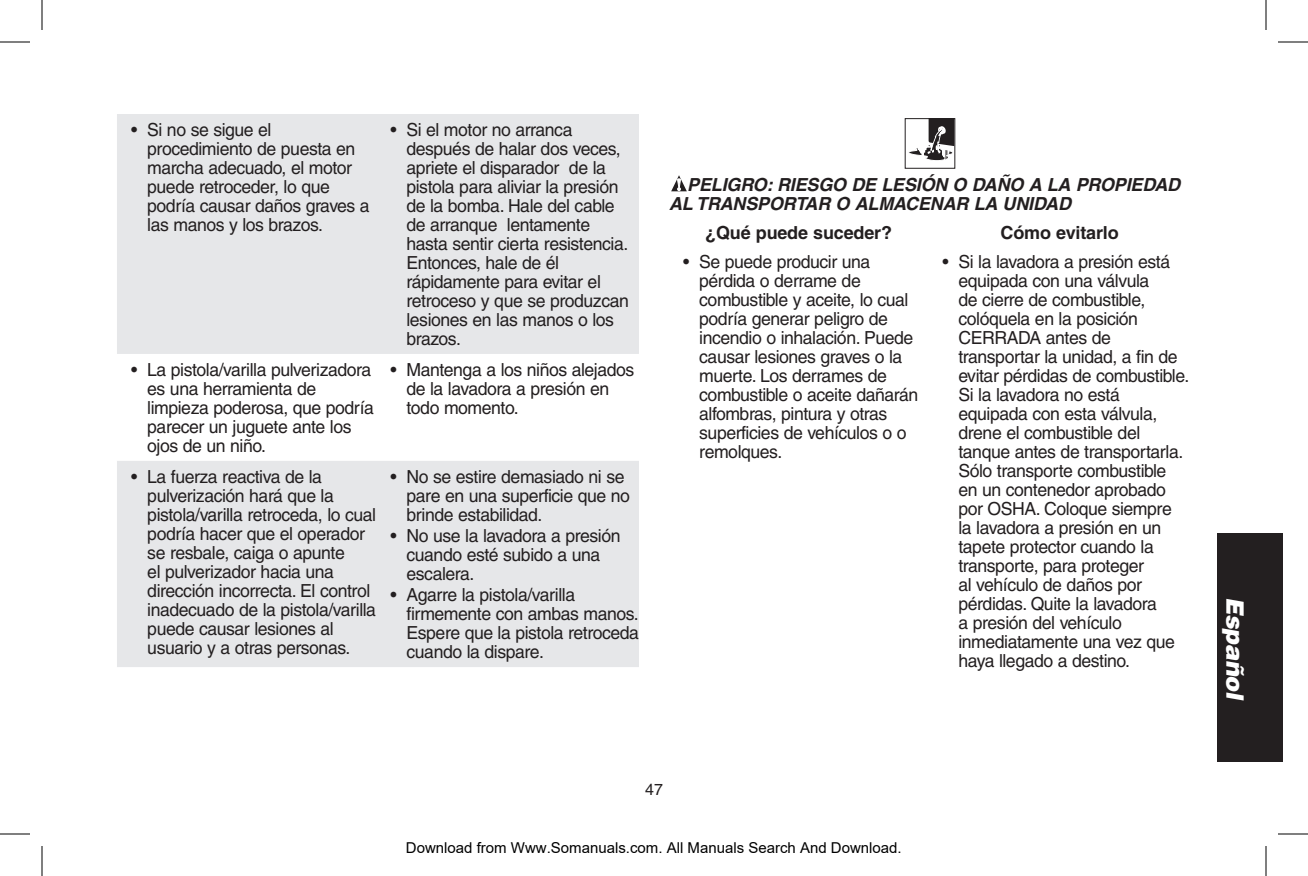
<style>
.page{position:relative;width:1308px;height:876px;background:#fff}
.page>*{position:absolute;margin:0;border:0;box-sizing:border-box;transform-origin:0 0}
.t1{font:italic 900 24px "Helvetica";color:#fff}
.t2{font:18px/19px "Helvetica";letter-spacing:-.025em;color:#231f20}
.t3{font:italic 700 18px "Helvetica";letter-spacing:-.01em;color:#231f20}
.t4{font:700 18px "Helvetica";letter-spacing:-.01em;color:#231f20}
.t5{font:16px "Helvetica";color:#231f20}
.t6{font:15px "Arial";color:#000}
</style>
<div class="page">
<div style="left:1218px;top:534px;width:65px;height:228px;background:#231f20"></div>
<svg style="left:117px;top:114px;width:522px;height:553px;fill:#e6e7e9"></svg>
<svg style="left:909px;top:120px;width:44px;height:41px"></svg>
<div style="left:905px;top:118px;width:50px;height:51px;border:1px solid #231f20"></div>
<svg style="left:671px;top:175px;width:16px;height:16px"></svg>
<hr style="left:0;top:42px;width:30px;height:1px;background:#000">
<hr style="left:1278px;top:42px;width:30px;height:1px;background:#000">
<hr style="left:0;top:834px;width:30px;height:1px;background:#000">
<hr style="left:1278px;top:834px;width:30px;height:1px;background:#000">
<hr style="left:42px;top:0;width:1px;height:30px;background:#000">
<hr style="left:42px;top:846px;width:1px;height:30px;background:#000">
<hr style="left:1266px;top:0;width:1px;height:30px;background:#000">
<hr style="left:1266px;top:846px;width:1px;height:30px;background:#000">
<p class="t2" style="left:147px;top:120px;width:224px;text-indent:-16px">• Si no se sigue el procedimiento de puesta en marcha adecuado, el motor puede retroceder, lo que podría causar daños graves a las manos y los brazos.</p>
<p class="t2" style="left:406px;top:120px;width:224px;text-indent:-16px">• Si el motor no arranca después de halar dos veces, apriete el disparador de la pistola para aliviar la presión de la bomba. Hale del cable de arranque lentamente hasta sentir cierta resistencia.<br>Entonces, hale de él rápidamente para evitar el retroceso y que se produzcan lesiones en las manos o los brazos.</p>
<p class="t2" style="left:147px;top:360px;width:228px;text-indent:-16px">• La pistola/varilla pulverizadora es una herramienta de limpieza poderosa, que podría parecer un juguete ante los ojos de un niño.</p>
<p class="t2" style="left:406px;top:360px;width:229px;text-indent:-16px">• Mantenga a los niños alejados de la lavadora a presión en todo momento.</p>
<p class="t2" style="left:147px;top:467px;width:230px;text-indent:-16px">• La fuerza reactiva de la pulverización hará que la pistola/varilla retroceda, lo cual podría hacer que el operador se resbale, caiga o apunte<br>el pulverizador hacia una dirección incorrecta. El control inadecuado de la pistola/varilla puede causar lesiones al usuario y a otras personas.</p>
<p class="t2" style="left:407px;top:467px;width:225px;text-indent:-16px">• No se estire demasiado ni se pare en una superficie que no brinde estabilidad.</p>
<p class="t2" style="left:407px;top:526px;width:216px;text-indent:-16px">• No use la lavadora a presión cuando esté subido a una escalera.</p>
<p class="t2" style="left:407px;top:586px;width:234px;text-indent:-16px">• Agarre la pistola/varilla firmemente con ambas manos.<br>Espere que la pistola retroceda cuando la dispare.</p>
<p class="t3" style="left:687px;top:174px;width:229px">PEL IGRO: RIESGO DE LESIÓN</p>
<p class="t3" style="left:953px;top:174px;width:204px">O DA ÑO A LA PROPIEDAD</p>
<p class="t3" style="left:669px;top:193px;width:52px">AL TRANSP</p>
<p class="t3" style="left:769px;top:193px;width:175px">OR TAR O A LMACENAR</p>
<p class="t3" style="left:974px;top:193px;width:54px">LA UNIDAD</p>
<p class="t4" style="left:705px;top:222px;width:188px">¿Qué puede suceder?</p>
<p class="t4" style="left:1001px;top:222px;width:120px">Cómo evitarlo</p>
<p class="t2" style="left:699px;top:252px;width:221px;text-indent:-16px">• Se puede producir una pérdida o derrame de combustible y aceite, lo cual podría generar peligro de incendio o inhalación. Puede causar lesiones graves o la muerte. Los derrames de combustible o aceite dañarán alfombras, pintura y otras superficies de vehículos o o remolques.</p>
<p class="t2" style="left:958px;top:252px;width:213px;text-indent:-16px">• Si la lavadora a presión está equipada con una válvula de cierre de combustible, colóquela en la posición<br>cerrada</p>
<p class="t2" style="left:958px;top:328px;width:232px;text-indent:87px">antes de transportar la unidad, a fin de evitar pérdidas de combustible.<br>Si la lavadora no está equipada con esta válvula, drene el combustible del tanque antes de transportarla.<br>Sólo transporte combustible en un contenedor aprobado por OSHA. Coloque siempre la lavadora a presión en un tapete protector cuando la transporte, para proteger<br>al vehículo de daños por pérdidas. Quite la lavadora<br>a presión del vehículo inmediatamente una vez que haya llegado a destino.</p>
<p class="t5" style="left:645px;top:780px;width:19px">47</p>
<p class="t6" style="left:406px;top:839px;width:497px">Download from Www.Somanuals.com. All Manuals Search And Download.</p>
<h1 class="t1" style="left:1251px;top:597px;width:106px;rotate:90deg">Español</h1>
</div>
